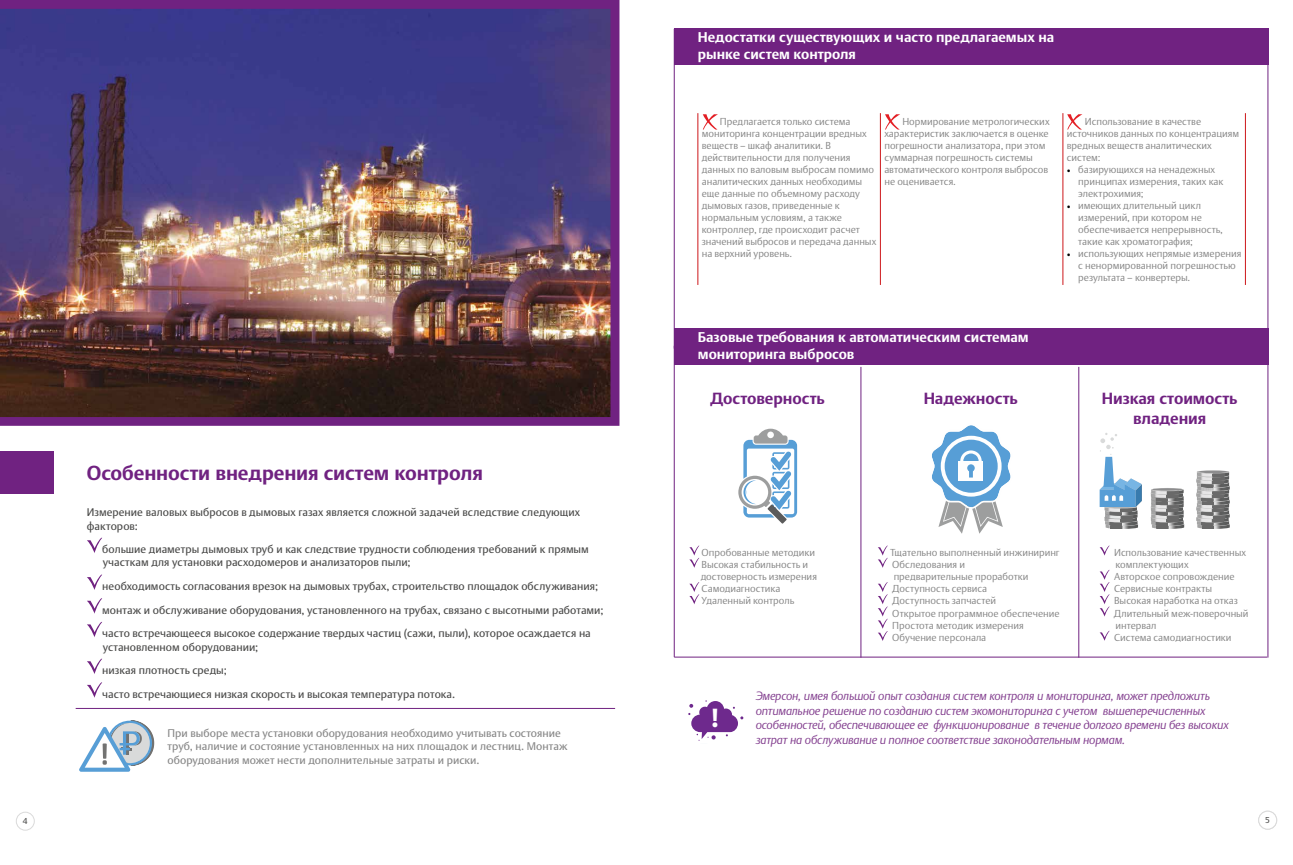
<style>
.page{position:relative;width:1293px;height:865px;background:#fff}
.page>*{position:absolute;margin:0;border:0;box-sizing:border-box;transform-origin:0 0}
.t1{font:700 27.1px "Myriad Pro";color:#fff}
.t2{font:700 20px "DTL Argo CT";letter-spacing:-.005em;color:#702281}
.t3{font:700 16px/20px "DTL Argo CT";letter-spacing:-.005em;color:#702281;text-align:center}
.t4{font:700 14px/16.8px "DTL Argo CT";color:#fff}
.t5{font:italic 300 12px/14.4px "DTL Argo CT";letter-spacing:-.02em;color:#833f8f}
.t6{font:11px/23.6px "DTL Argo CT";letter-spacing:.005em;color:#4a4a49}
.t7{font:11px/13.2px "DTL Argo CT";letter-spacing:.005em;color:#878787}
.t8{font:300 10px/12px "DTL Argo CT";color:#878787}
.t9{font:8.5px "DTL Argo CT";color:#4a4a49}
.s1{font-family:"Minion Pro";font-weight:400;color:#000}
</style>
<div class="page">
<div style="left:16px;top:811px;width:19px;height:19px;border:1px solid #dadada;border-radius:50%"></div>
<div style="left:674px;top:29px;width:594px;height:36px;background:#702281"></div>
<div style="left:1258px;top:810px;width:19px;height:19px;border:1px solid #dadada;border-radius:50%"></div>
<div style="left:0;top:451px;width:53px;height:43px;background:#702281"></div>
<img style="left:0;top:0;width:619px;height:426px">
<div style="left:674px;top:328px;width:594px;height:36px;background:#702281"></div>
<svg style="left:87px;top:538px;width:15px;height:15px"></svg>
<svg style="left:87px;top:574px;width:15px;height:16px"></svg>
<svg style="left:87px;top:598px;width:15px;height:15px"></svg>
<svg style="left:87px;top:622px;width:15px;height:15px"></svg>
<svg style="left:87px;top:658px;width:15px;height:16px"></svg>
<svg style="left:87px;top:682px;width:15px;height:16px"></svg>
<hr style="left:697px;top:113px;width:1px;height:172px;background:#cd171a">
<hr style="left:880px;top:113px;width:1px;height:172px;background:#cd171a">
<hr style="left:1062px;top:113px;width:1px;height:172px;background:#cd171a">
<hr style="left:1245px;top:113px;width:1px;height:172px;background:#cd171a">
<svg style="left:1196px;top:470px;width:33px;height:59px;background:#969697"></svg>
<svg style="left:1150px;top:488px;width:34px;height:41px"></svg>
<svg style="left:1099px;top:433px;width:42px;height:96px"></svg>
<svg style="left:689px;top:545px;width:10px;height:23px"></svg>
<svg style="left:689px;top:582px;width:10px;height:22px"></svg>
<svg style="left:878px;top:545px;width:10px;height:23px"></svg>
<svg style="left:878px;top:582px;width:10px;height:59px"></svg>
<svg style="left:1099px;top:545px;width:10px;height:10px"></svg>
<svg style="left:1099px;top:570px;width:10px;height:46px"></svg>
<svg style="left:1099px;top:631px;width:10px;height:10px"></svg>
<hr style="left:860px;top:367px;width:1px;height:290px;background:#702281">
<hr style="left:674px;top:346px;width:1px;height:311px;background:#702281">
<hr style="left:674px;top:29px;width:1px;height:319px;background:#702281">
<hr style="left:1267px;top:29px;width:1px;height:628px;background:#702281">
<hr style="left:1078px;top:367px;width:1px;height:290px;background:#702281">
<hr style="left:674px;top:656px;width:593px;height:1px;background:#702281">
<svg style="left:703px;top:114px;width:15px;height:15px"></svg>
<svg style="left:885px;top:114px;width:15px;height:15px"></svg>
<svg style="left:1067px;top:114px;width:15px;height:15px"></svg>
<hr style="left:76px;top:708px;width:539px;height:1px;background:#702281">
<svg style="left:79px;top:720px;width:75px;height:51px"></svg>
<svg style="left:932px;top:425px;width:79px;height:108px"></svg>
<svg style="left:738px;top:428px;width:59px;height:95px"></svg>
<svg style="left:688px;top:700px;width:55px;height:41px"></svg>
<h3 class="t4" style="left:698px;top:29px;width:358px">Недостатки существующих и часто предлагаемых на рынке систем контроля</h3>
<p class="t8" style="left:702px;top:115px;width:176px;text-indent:18px">Предлагается только система мониторинга концентрации вредных веществ – шкаф аналитики. В действительности для получения данных по валовым выбросам помимо аналитических данных необходимы еще данные по объемному расходу дымовых газов, приведенные к нормальным условиям, а также контроллер, где происходит расчет значений выбросов и передача данных на верхний уровень.</p>
<p class="t8" style="left:884px;top:115px;width:167px;text-indent:18px">Нормирование метрологических характеристик заключается в оценке погрешности анализатора, при этом суммарная погрешность системы автоматического контроля выбросов не оценивается.</p>
<p class="t8" style="left:1067px;top:115px;width:174px;text-indent:18px">Использование в качестве источников данных по концентрациям вредных веществ аналитических систем:</p>
<p class="t8" style="left:1078px;top:163px;width:147px;text-indent:-11px"><span class="s1">•</span> базирующихся на ненадежных принципах измерения, таких как электрохимия;</p>
<p class="t8" style="left:1078px;top:199px;width:146px;text-indent:-11px"><span class="s1">•</span> имеющих длительный цикл измерений, при котором не обеспечивается непрерывность, такие как хроматография;</p>
<p class="t8" style="left:1078px;top:247px;width:165px;text-indent:-11px"><span class="s1">•</span> использующих непрямые измерения с ненормированной погрешностью результата – конвертеры.</p>
<h2 class="t2" style="left:87px;top:460px;width:397px">Особенности внедрения систем контроля</h2>
<p class="t6" style="left:87px;top:506px;width:495px;line-height:13.2px">Измерение валовых выбросов в дымовых газах является сложной задачей вследствие следующих факторов:</p>
<p class="t6" style="left:102px;top:542px;width:488px;line-height:13.2px">большие диаметры дымовых труб и как следствие трудности соблюдения требований к прямым участкам для установки расходомеров и анализаторов пыли;</p>
<p class="t6" style="left:102px;top:574px;width:503px">необходимость согласования врезок на дымовых трубах, строительство площадок обслуживания; монтаж и обслуживание оборудования, установленного на трубах, связано с высотными работами; часто встречающееся высокое содержание твердых частиц (сажи, пыли), которое осаждается на</p>
<p class="t6" style="left:102px;top:635px;width:354px">установленном оборудовании;<br>низкая плотность среды;<br>часто встречающиеся низкая скорость и высокая температура потока.</p>
<p class="t7" style="left:168px;top:726px;width:401px">При выборе места установки оборудования необходимо учитывать состояние труб, наличие и состояние установленных на них площадок и лестниц. Монтаж оборудования может нести дополнительные затраты и риски.</p>
<h3 class="t4" style="left:698px;top:328px;width:332px">Базовые требования к автоматическим системам мониторинга выбросов</h3>
<h3 class="t3" style="left:710px;top:388px;width:116px">Достоверность</h3>
<h3 class="t3" style="left:923px;top:388px;width:96px">Надежность</h3>
<h3 class="t3" style="left:1102px;top:388px;width:137px">Низкая стоимость владения</h3>
<p class="t8" style="left:701px;top:546px;width:118px">Опробованные методики<br>Высокая стабильность и достоверность измерения<br>Самодиагностика<br>Удаленный контроль</p>
<p class="t8" style="left:890px;top:546px;width:171px">Тщательно выполненный инжиниринг<br>Обследования и<br>предварительные проработки<br>Доступность сервиса<br>Доступность запчастей<br>Открытое программное обеспечение<br>Простота методик измерения<br>Обучение персонала</p>
<p class="t8" style="left:1114px;top:546px;width:136px">Использование качественных комплектующих<br>Авторское сопровождение<br>Сервисные контракты<br>Высокая наработка на отказ<br>Длительный меж-поверочный интервал<br>Система самодиагностики</p>
<h1 class="t1" style="left:711px;top:700px;width:9px">!</h1>
<p class="t5" style="left:755px;top:689px;width:474px">Эмерсон, имея большой опыт создания систем контроля и мониторинга, может предложить оптимальное решение по созданию систем экомониторинга с учетом вышеперечисленных особенностей, обеспечивающее ее функционирование в течение долгого времени без высоких затрат на обслуживание и полное соответствие законодательным нормам.</p>
<p class="t9" style="left:23px;top:816px;width:6px">4</p>
<p class="t9" style="left:1265px;top:815px;width:6px">5</p>
</div>
